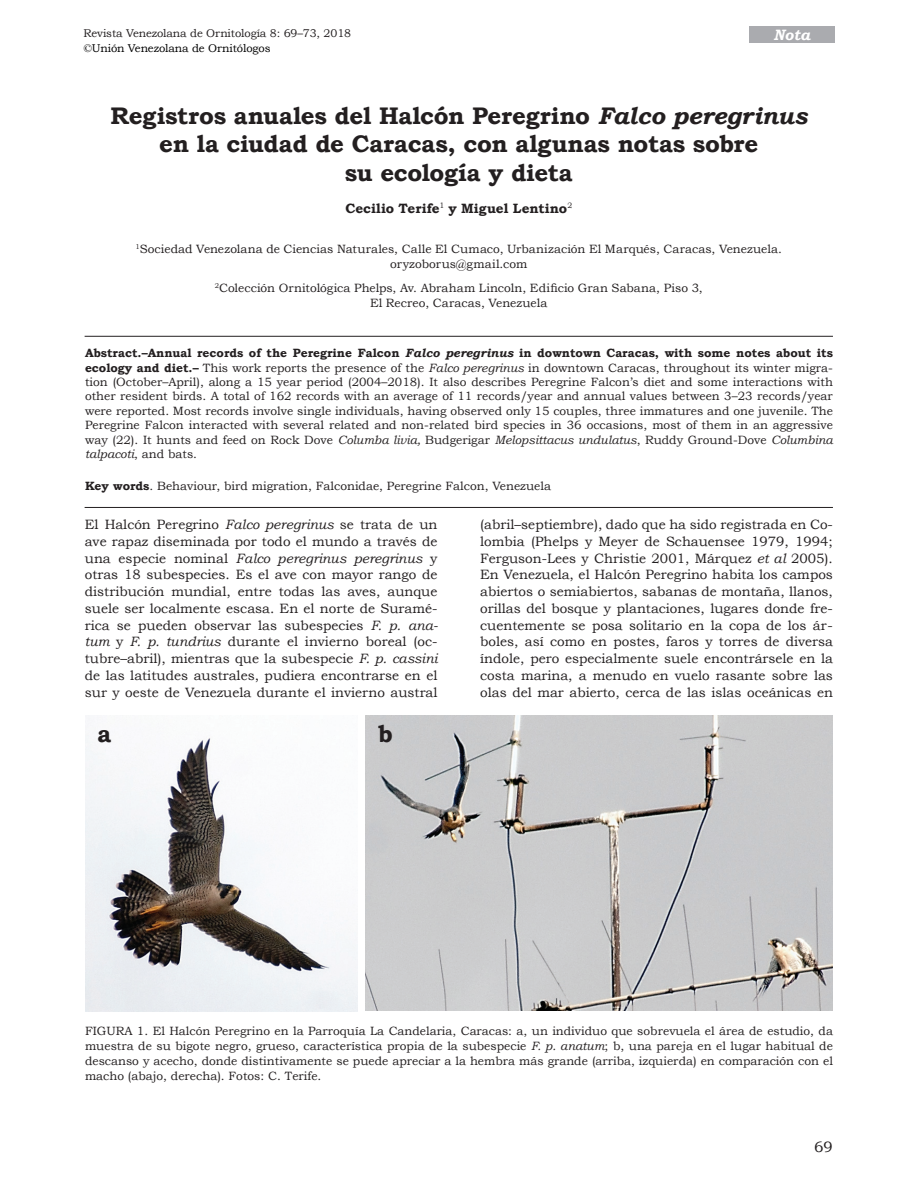
<style>
.page{position:relative;width:918px;height:1188px;background:#fff}
.page>*{position:absolute;margin:0;border:0;box-sizing:border-box;transform-origin:0 0}
.t1{font:700 24px/28.8px "Bookman Old Style";letter-spacing:-.01em;color:#231f20;text-align:center}
.t2{font:italic 700 15px "Bookman Old Style";color:#fff}
.t3{font:15px "Bookman Old Style";color:#231f20}
.t4{font:13.5px/16.8px "Bookman Old Style";color:#231f20;text-align:justify}
.t5{font:700 13.5px "Bookman Old Style";letter-spacing:.005em;color:#231f20}
.t6{font:12px/14.4px "Bookman Old Style";color:#231f20;text-align:justify}
.t7{font:11.25px "Bookman Old Style";letter-spacing:-.01em;color:#231f20}
.t8{font:11.25px "Bookman Old Style";letter-spacing:-.01em;color:#000}
.s1{font-style:italic}
.s2{font-weight:700}
.s3{font-weight:700;font-style:italic}
</style>
<div class="page">
<hr style="left:85px;top:336px;width:748px;height:1px;background:#231f20">
<hr style="left:85px;top:507px;width:748px;height:1px;background:#231f20">
<img style="left:365px;top:715px;width:468px;height:296px">
<img style="left:85px;top:735px;width:272px;height:276px">
<div style="left:749px;top:26px;width:85px;height:17px;background:#aaabaf"></div>
<p class="t7" style="left:84px;top:27px;width:269px">Revista Venezolana de Ornitología 8: 69–73, 2018</p>
<p class="t2" style="left:774px;top:26px;width:38px">Nota</p>
<p class="t8" style="left:84px;top:41px;width:189px">©Unión Venezolana de Ornitólogos</p>
<h1 class="t1" style="left:111px;top:101px;width:698px">Registros anuales del Halcón Peregrino <span class="s1">Falco peregrinus </span>en la ciudad de Caracas, con algunas notas sobre<br>su ecología y dieta</h1>
<p class="t5" style="left:345px;top:200px;width:228px">Cecilio Terife<sup>1</sup> y Miguel Lentino<sup>2</sup></p>
<p class="t6" style="left:136px;top:241px;width:648px;line-height:15px;text-align:center"><sup>1</sup>Sociedad Venezolana de Ciencias Naturales, Calle El Cumaco, Urbanización El Marqués, Caracas, Venezuela. oryzoborus@gmail.com</p>
<p class="t6" style="left:215px;top:280px;width:490px;line-height:15px;text-align:center"><sup>2</sup>Colección Ornitológica Phelps, Av. Abraham Lincoln, Edificio Gran Sabana, Piso 3,<br>El Recreo, Caracas, Venezuela</p>
<p class="t6" style="left:85px;top:346px;width:749px"><span class="s2">Abstract.–Annual records of the Peregrine Falcon</span> <span class="s3">Falco peregrinus</span> <span class="s2">in downtown Caracas, with some notes about its ecology and diet.–</span> This work reports the presence of the <span class="s1">Falco peregrinus</span> in downtown Caracas, throughout its winter migra&shy;tion (October–April), along a 15 year period (2004–2018). It also describes Peregrine Falcon’s diet and some interactions with other resident birds. A total of 162 records with an average of 11 records/year and annual values between 3–23 records/year were reported. Most records involve single individuals, having observed only 15 couples, three immatures and one juvenile. The Peregrine Falcon interacted with several related and non-related bird species in 36 occasions, most of them in an aggressive way (22). It hunts and feed on Rock Dove <span class="s1">Columba livia,</span> Budgerigar <span class="s1">Melopsittacus undulatus</span>, Ruddy Ground-Dove <span class="s1">Columbina talpacoti</span>, and bats.</p>
<p class="t6" style="left:85px;top:478px;width:467px"><span class="s2">Key words</span>. Behaviour, bird migration, Falconidae, Peregrine Falcon, Venezuela</p>
<p class="t4" style="left:85px;top:516px;width:355px">El Halcón Peregrino <span class="s1">Falco peregrinus</span> se trata de un ave rapaz diseminada por todo el mundo a través de una especie nominal <span class="s1">Falco peregrinus peregrinus</span> y otras 18 subespecies. Es el ave con mayor rango de distribución mundial, entre todas las aves, aunque suele ser localmente escasa. En el norte de Suramé&shy;rica se pueden observar las subespecies <span class="s1">F. p. ana&shy;tum</span> y <span class="s1">F. p. tundrius</span> durante el invierno boreal (oc&shy;tubre–abril), mientras que la subespecie <span class="s1">F. p. cassini </span>de las latitudes australes, pudiera encontrarse en el sur y oeste de Venezuela durante el invierno austral</p>
<h1 class="t1" style="left:98px;top:719px;width:15px">a</h1>
<h1 class="t1" style="left:378px;top:719px;width:16px">b</h1>
<p class="t4" style="left:480px;top:516px;width:354px">(abril–septiembre), dado que ha sido registrada en Co&shy;lombia (Phelps y Meyer de Schauensee 1979, 1994; Ferguson-Lees y Christie 2001, Márquez <span class="s1">et al</span> 2005).<br>En Venezuela, el Halcón Peregrino habita los campos abiertos o semiabiertos, sabanas de montaña, llanos, orillas del bosque y plantaciones, lugares donde fre&shy;cuentemente se posa solitario en la copa de los ár&shy;boles, así como en postes, faros y torres de diversa índole, pero especialmente suele encontrársele en la costa marina, a menudo en vuelo rasante sobre las olas del mar abierto, cerca de las islas oceánicas en</p>
<p class="t6" style="left:85px;top:1023px;width:749px;line-height:15px">FIGURA 1. El Halcón Peregrino en la Parroquía La Candelaria, Caracas: a, un individuo que sobrevuela el área de estudio, da muestra de su bigote negro, grueso, característica propia de la subespecie <span class="s1">F. p. anatum</span>; b, una pareja en el lugar habitual de descanso y acecho, donde distintivamente se puede apreciar a la hembra más grande (arriba, izquierda) en comparación con el macho (abajo, derecha). Fotos: C. Terife.</p>
<p class="t3" style="left:814px;top:1138px;width:20px">69</p>
</div>
